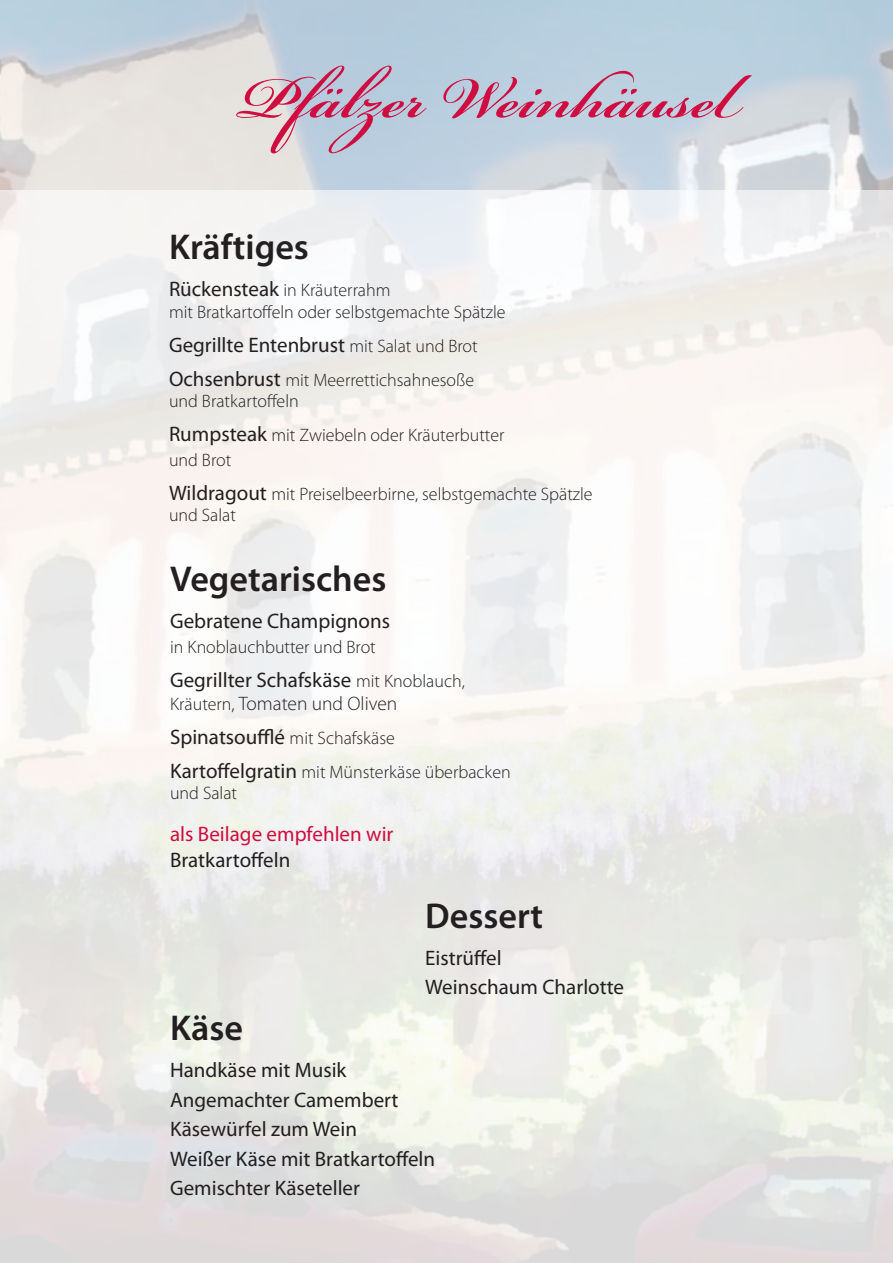
<style>
.page{position:relative;width:893px;height:1263px;background:#fff}
.page>*{position:absolute;margin:0;border:0;box-sizing:border-box;transform-origin:0 0}
.t1{font:600 90px "Bickham Script Pro";color:#cf0d40}
.t2{font:600 36px "Myriad Pro";color:#231f20}
.t3{font:21px "Myriad Pro";color:#231f20}
.t4{font:21px/25.2px "Myriad Pro";color:#cf0d40}
.t5{font:300 19.5px "Myriad Pro";color:#231f20}
.t6{font:300 18px/21.6px "Myriad Pro";color:#231f20}
.s1{font-weight:400;font-size:21px}
.s2{font-weight:300;font-size:18px}
.s3{font-size:18px}
.s4{color:#231f20}
</style>
<div class="page">
<h1 class="t1" style="left:236px;top:33px;width:507px">Pfälzer Weinhäusel</h1>
<p class="t2" style="left:169px;top:224px;width:141px">Kräftiges</p>
<p class="t6" style="left:169px;top:279px;width:338px"><span class="s1">Rückensteak</span> in Kräuterrahm<br>mit Bratkartoffeln oder selbstgemachte Spätzle</p>
<p class="t3" style="left:169px;top:332px;width:310px">Gegrillte Entenbrust <span class="s2">mit Salat und Brot</span></p>
<p class="t6" style="left:169px;top:368px;width:307px"><span class="s1">Ochsenbrust</span> mit Meerrettichsahnesoße und Bratkartoffeln</p>
<p class="t6" style="left:169px;top:422px;width:337px;line-height:25.2px"><span class="s1">Rumpsteak</span> mit Zwiebeln oder Kräuterbutter und Brot</p>
<p class="t6" style="left:169px;top:483px;width:425px"><span class="s1">Wildragout</span> mit Preiselbeerbirne, selbstgemachte Spätzle und Salat</p>
<p class="t2" style="left:170px;top:556px;width:218px">Vegetarisches</p>
<p class="t3" style="left:170px;top:608px;width:222px">Gebratene Champignons</p>
<p class="t6" style="left:170px;top:636px;width:207px">in Knoblauchbutter und Brot</p>
<p class="t3" style="left:170px;top:667px;width:296px">Gegrillter Schafskäse <span class="s2">mit Knoblauch,</span></p>
<p class="t5" style="left:170px;top:692px;width:229px"><span class="s3">Kräutern,</span> Tomaten und Oliven</p>
<p class="t3" style="left:170px;top:724px;width:226px">Spinatsoufflé <span class="s2">mit Schafskäse</span></p>
<p class="t6" style="left:170px;top:760px;width:342px"><span class="s1">Kartoffelgratin</span> mit Münsterkäse überbacken und Salat</p>
<p class="t4" style="left:170px;top:821px;width:225px">als Beilage empfehlen wir<br><span class="s4">Bratkartoffeln</span></p>
<p class="t2" style="left:170px;top:1005px;width:75px">Käse</p>
<p class="t2" style="left:425px;top:892px;width:120px">Dessert</p>
<p class="t3" style="left:425px;top:945px;width:78px">Eistrüffel</p>
<p class="t3" style="left:425px;top:974px;width:200px">Weinschaum Charlotte</p>
<p class="t3" style="left:170px;top:1057px;width:178px">Handkäse mit Musik</p>
<p class="t3" style="left:170px;top:1086px;width:230px">Angemachter Camembert</p>
<p class="t3" style="left:170px;top:1116px;width:188px">Käsewürfel zum Wein</p>
<p class="t3" style="left:170px;top:1145px;width:267px">Weißer Käse mit Bratkartoffeln</p>
<p class="t3" style="left:170px;top:1175px;width:191px">Gemischter Käseteller</p>
</div>
